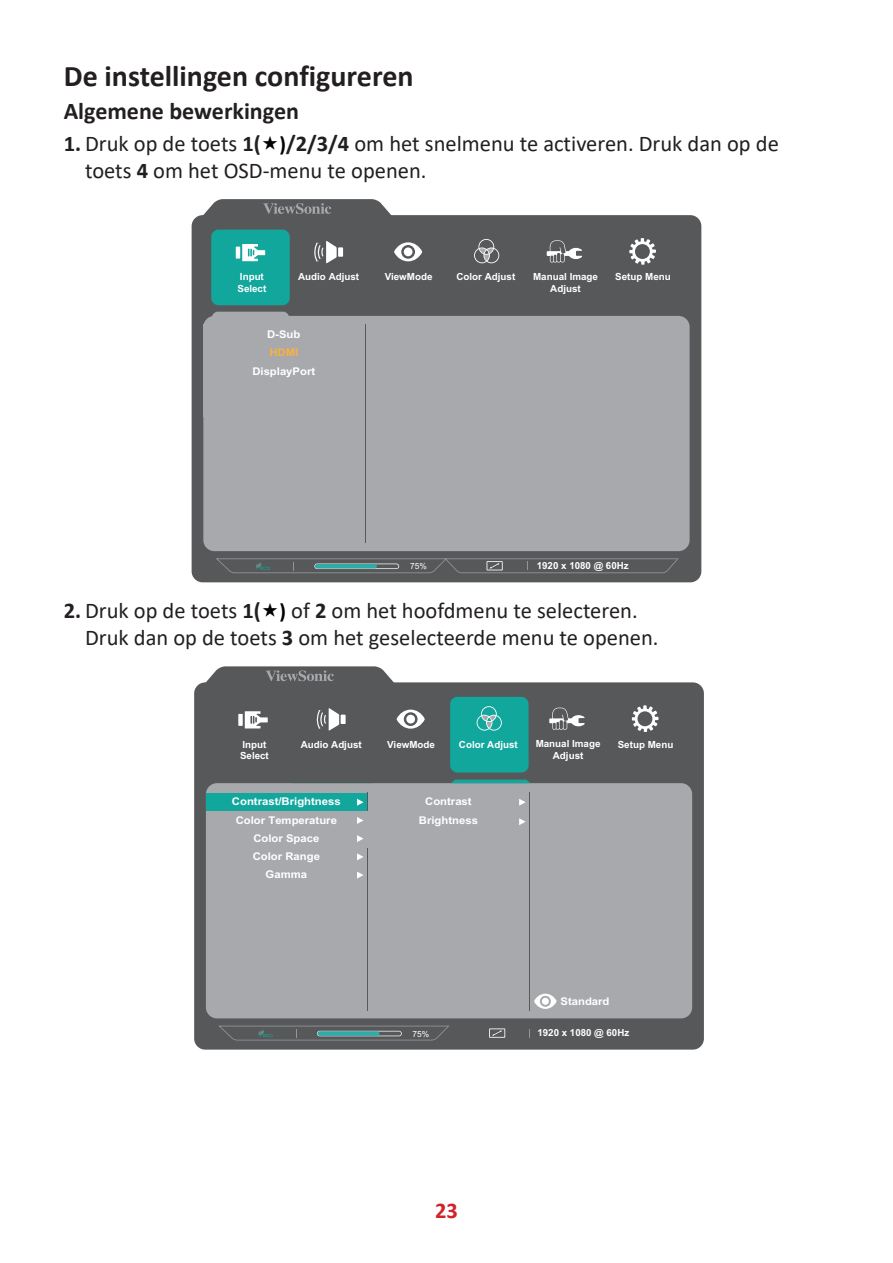
<style>
.page{position:relative;width:893px;height:1263px;background:#fff}
.page>*{position:absolute;margin:0;border:0;box-sizing:border-box;transform-origin:0 0}
.t1{font:700 30px "Calibri";color:#231f20}
.t2{font:700 24px "Calibri";color:#231f20}
.t3{font:22.5px/27px "Calibri";color:#231f20}
.t4{font:700 22.5px "Calibri";color:#d1232a}
.t5{font:700 10.65px/18.3px "Arial";color:#fff;text-align:center;scale:1.06 1}
.t6{font:700 10.65px "Arial";color:#fbb041;scale:1.06 1}
.t7{font:700 9.75px/11.7px "Arial";color:#fff}
.t8{font:8.4px "Arial";color:#fff}
.s1{font-weight:700}
.s2{font-weight:700;font-size:21px;color:#000}
</style>
<div class="page">
<div style="left:192px;top:215px;width:509px;height:367px;background:#57585a;border-radius:11px"></div>
<svg style="left:212px;top:312px;width:77px;height:4px"></svg>
<div style="left:203px;top:316px;width:487px;height:235px;background:#a8a9ad;border-radius:11px"></div>
<div style="left:211px;top:230px;width:79px;height:75px;background:#12a79d;border-radius:7px"></div>
<hr style="left:365px;top:324px;width:1px;height:219px;background:#57585a">
<svg style="left:216px;top:558px;width:463px;height:15px"></svg>
<svg style="left:199px;top:199px;width:197px;height:17px"></svg>
<svg style="left:629px;top:238px;width:27px;height:27px"></svg>
<svg style="left:394px;top:242px;width:28px;height:19px"></svg>
<div style="left:404px;top:247px;width:8px;height:9px;background:#fff;border-radius:50%"></div>
<svg style="left:547px;top:240px;width:35px;height:23px"></svg>
<hr style="left:236px;top:247px;width:4px;height:12px;background:#fff">
<svg style="left:242px;top:244px;width:23px;height:17px"></svg>
<div style="left:338px;top:247px;width:5px;height:10px;background:#fff"></div>
<svg style="left:314px;top:241px;width:23px;height:22px"></svg>
<svg style="left:474px;top:239px;width:25px;height:24px"></svg>
<div style="left:194px;top:682px;width:510px;height:367px;background:#57585a;border-radius:11px"></div>
<div style="left:206px;top:783px;width:486px;height:235px;background:#a8a9ad;border-radius:11px"></div>
<div style="left:450px;top:697px;width:79px;height:75px;background:#12a79d;border-radius:7px"></div>
<svg style="left:357px;top:871px;width:6px;height:7px"></svg>
<svg style="left:357px;top:853px;width:6px;height:7px"></svg>
<div style="left:206px;top:793px;width:162px;height:18px;background:#12a79d"></div>
<svg style="left:357px;top:799px;width:6px;height:7px"></svg>
<svg style="left:519px;top:799px;width:7px;height:7px"></svg>
<hr style="left:530px;top:792px;width:1px;height:218px;background:#57585a">
<hr style="left:368px;top:792px;width:1px;height:218px;background:#57585a">
<svg style="left:489px;top:1028px;width:16px;height:10px"></svg>
<svg style="left:219px;top:1026px;width:230px;height:14px"></svg>
<svg style="left:201px;top:666px;width:198px;height:18px"></svg>
<svg style="left:293px;top:783px;width:79px;height:1px"></svg>
<svg style="left:451px;top:780px;width:79px;height:3px"></svg>
<svg style="left:519px;top:818px;width:7px;height:7px"></svg>
<svg style="left:632px;top:705px;width:26px;height:27px"></svg>
<svg style="left:397px;top:710px;width:28px;height:19px"></svg>
<div style="left:406px;top:715px;width:9px;height:8px;background:#fff;border-radius:50%"></div>
<svg style="left:549px;top:708px;width:36px;height:22px"></svg>
<div style="left:238px;top:714px;width:5px;height:12px;background:#fff"></div>
<svg style="left:245px;top:711px;width:23px;height:17px"></svg>
<div style="left:341px;top:715px;width:5px;height:9px;background:#fff"></div>
<svg style="left:316px;top:708px;width:23px;height:23px"></svg>
<svg style="left:477px;top:706px;width:25px;height:24px"></svg>
<svg style="left:357px;top:835px;width:6px;height:7px"></svg>
<svg style="left:357px;top:817px;width:6px;height:7px"></svg>
<svg style="left:534px;top:994px;width:23px;height:15px"></svg>
<div style="left:542px;top:998px;width:7px;height:7px;background:#fff;border-radius:50%"></div>
<h1 class="t1" style="left:64px;top:55px;width:351px">De instellingen configureren</h1>
<p class="t2" style="left:64px;top:94px;width:237px">Algemene bewerkingen</p>
<p class="t3" style="left:85px;top:129px;width:695px;text-indent:-21px"><span class="s1">1.</span> Druk op de toets <span class="s1">1(</span> <span class="s2">)</span><span class="s1">/2/3/4</span> om het snelmenu te activeren. Druk dan op de toets <span class="s1">4</span> om het OSD-menu te openen.</p>
<p class="t7" style="left:237px;top:271px;width:30px">Input<br>Select</p>
<p class="t7" style="left:298px;top:271px;width:63px">Audio Adjust</p>
<p class="t5" style="left:267px;top:325px;width:33px">D-Sub</p>
<p class="t6" style="left:269px;top:345px;width:29px">HDMI</p>
<p class="t5" style="left:252px;top:362px;width:61px">DisplayPort</p>
<p class="t7" style="left:385px;top:271px;width:49px">ViewMode</p>
<p class="t7" style="left:456px;top:271px;width:60px">Color Adjust</p>
<p class="t7" style="left:533px;top:271px;width:66px">Manual Image</p>
<p class="t7" style="left:615px;top:271px;width:57px">Setup Menu</p>
<p class="t7" style="left:550px;top:283px;width:32px">Adjust</p>
<p class="t8" style="left:410px;top:561px;width:18px">75%</p>
<p class="t7" style="left:537px;top:560px;width:93px">1920 x 1080 @ 60Hz</p>
<p class="t3" style="left:85px;top:596px;width:575px;text-indent:-21px"><span class="s1">2.</span> Druk op de toets <span class="s1">1(</span> <span class="s2">)</span> of <span class="s1">2</span> om het hoofdmenu te selecteren.<br>Druk dan op de toets <span class="s1">3</span> om het geselecteerde menu te openen.</p>
<p class="t7" style="left:387px;top:738px;width:49px">ViewMode</p>
<p class="t7" style="left:459px;top:738px;width:60px">Color Adjust</p>
<p class="t7" style="left:536px;top:738px;width:66px">Manual Image</p>
<p class="t7" style="left:618px;top:738px;width:57px">Setup Menu</p>
<p class="t7" style="left:553px;top:750px;width:32px">Adjust</p>
<p class="t7" style="left:240px;top:738px;width:30px">Input<br>Select</p>
<p class="t7" style="left:301px;top:738px;width:63px">Audio Adjust</p>
<p class="t5" style="left:232px;top:792px;width:104px">Contrast/Brightness<br>Color Temperature<br>Color Space<br>Color Range<br>Gamma</p>
<p class="t5" style="left:419px;top:792px;width:57px">Contrast<br>Brightness</p>
<p class="t5" style="left:560px;top:992px;width:48px">Standard</p>
<p class="t8" style="left:413px;top:1028px;width:18px">75%</p>
<p class="t7" style="left:537px;top:1027px;width:93px">1920 x 1080 @ 60Hz</p>
<p class="t4" style="left:435px;top:1194px;width:24px">23</p>
</div>
